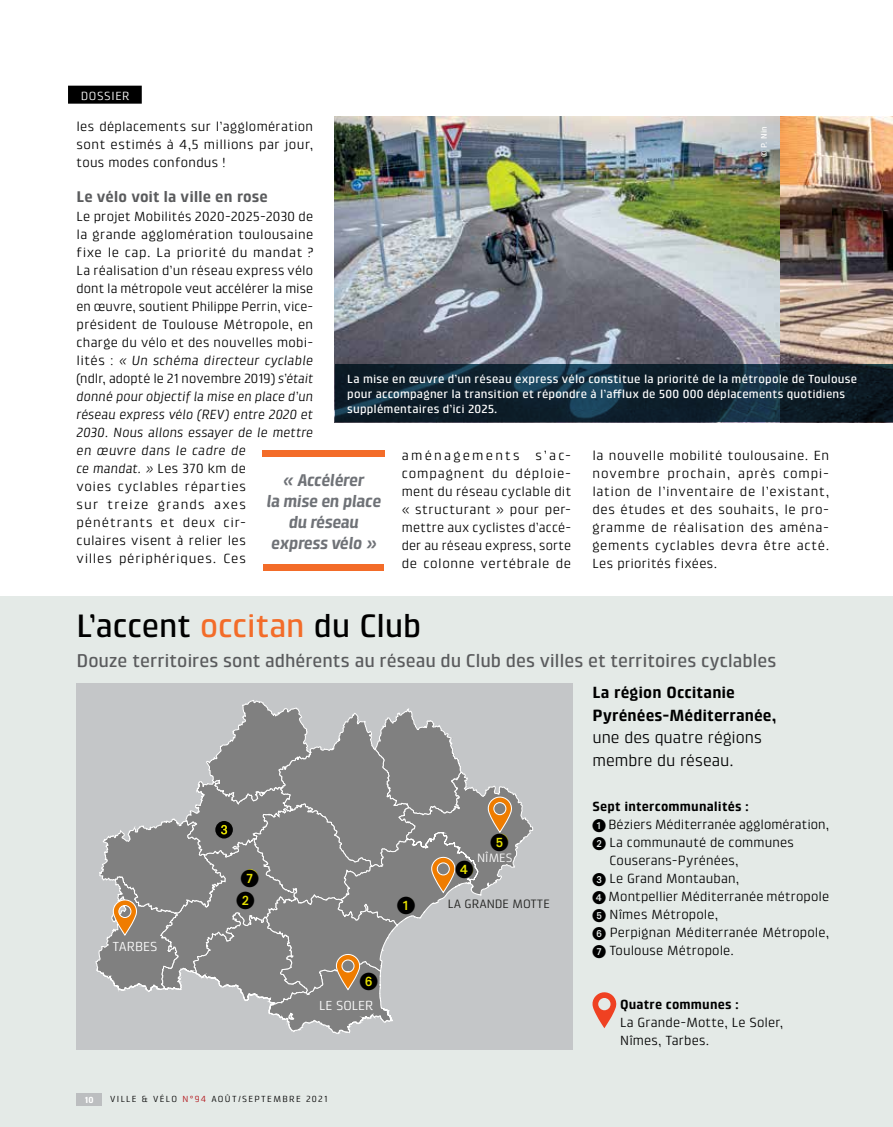
<style>
.page{position:relative;width:893px;height:1127px;background:#fff}
.page>*{position:absolute;margin:0;border:0;box-sizing:border-box;transform-origin:0 0}
.t1{font:500 33px "Klint LT Pro";letter-spacing:-.01em;color:#000}
.t2{font:500 18.75px "Klint LT Pro";letter-spacing:-.005em;color:#5a5b5d}
.t3{font:18px "European Pi One";color:#000}
.t4{font:italic 700 17.25px/21px "Klint LT Pro";letter-spacing:-.025em;color:#6f7277;text-align:center}
.t5{font:700 16.5px/22.5px "Klint LT Pro";color:#000}
.t6{font:16.5px/22.5px "Klint LT Pro";color:#000}
.t7{font:700 15.75px "Klint LT Pro";letter-spacing:-.005em;color:#5a5b5d}
.t8{font:13.5px/18px "Klint LT Pro";letter-spacing:.02em;color:#000;text-align:justify}
.t9{font:700 13.5px "Klint LT Pro";letter-spacing:.01em;color:#000}
.t10{font:13.35px "Klint LT Pro";color:#fff}
.t11{font:12.3px "Klint LT Pro";color:#1d1d1b}
.t12{font:12.3px "Klint LT Pro";color:#fff}
.t13{font:500 12px/15px "Klint LT Pro";letter-spacing:.015em;color:#fff}
.t14{font:12px "Klint LT Pro";letter-spacing:.05em;color:#fff}
.t15{font:9px "Klint LT Pro";letter-spacing:.15em;color:#000}
.t16{font:700 9px "Klint LT Pro";color:#fff}
.t17{font:500 8.25px "Klint LT Pro";color:#fff}
.s1{font-style:italic}
.s2{color:#f36c29}
.s3{color:#b10f15}
.s4{font-family:"European Pi One"}
</style>
<div class="page">
<div style="left:0;top:596px;width:893px;height:531px;background:#e4eae7"></div>
<svg style="left:592px;top:992px;width:24px;height:36px"></svg>
<div style="left:77px;top:683px;width:496px;height:367px;background:#c4c6c8"></div>
<div style="left:263px;top:451px;width:122px;height:6px;background:#f36c29"></div>
<div style="left:264px;top:564px;width:120px;height:6px;background:#f36c29"></div>
<img style="left:334px;top:117px;width:447px;height:305px">
<img style="left:781px;top:117px;width:112px;height:306px">
<svg style="left:334px;top:364px;width:559px;height:57px;background:#0f2432"></svg>
<svg style="left:95px;top:700px;width:439px;height:334px"></svg>
<div style="left:68px;top:86px;width:74px;height:18px;background:#000"></div>
<div style="left:77px;top:1092px;width:25px;height:13px;background:#bcbec0"></div>
<p class="t14" style="left:81px;top:89px;width:50px">DOSSIER</p>
<p class="t8" style="left:77px;top:117px;width:238px">les déplacements sur l’agglomération sont estimés à 4,5 millions par jour, tous modes confondus !</p>
<p class="t7" style="left:77px;top:187px;width:193px">Le vélo voit la ville en rose</p>
<p class="t8" style="left:77px;top:207px;width:238px;text-align:left">Le projet Mobilités 2020-2025-2030 de la grande agglomération toulousaine fixe le cap. La priorité du mandat ?<br>La réalisation d’un réseau express vélo dont la métropole veut accélérer la mise en œuvre, soutient Philippe Perrin, vice&shy;président de Toulouse Métropole, en charge du vélo et des nouvelles mobi&shy;lités : <span class="s1">« Un schéma directeur cyclable </span>(ndlr, adopté le 21 novembre 2019) <span class="s1">s’était donné pour objectif la mise en place d’un réseau express vélo (REV) entre 2020 et 2030. Nous allons essayer de le mettre en œuvre dans le cadre de<br>ce mandat. »</span> Les 370 km de<br>voies cyclables réparties<br>sur treize grands axes pénétrants et deux cir-<br>culaires visent à relier les<br>villes périphériques. Ces</p>
<p class="t17" style="left:759px;top:157px;width:32px;rotate:-90deg">© P. Nin</p>
<p class="t13" style="left:347px;top:371px;width:511px">La mise en œuvre d’un réseau express vélo constitue la priorité de la métropole de Toulouse pour accompagner la transition et répondre à l’afflux de 500 000 déplacements quotidiens supplémentaires d’ici 2025.</p>
<p class="t8" style="left:402px;top:446px;width:171px">aménagements s’ac&shy;compagnent du déploie&shy;ment du réseau cyclable dit « structurant » pour per&shy;mettre aux cyclistes d’accé&shy;der au réseau express, sorte de colonne vertébrale de</p>
<p class="t8" style="left:592px;top:446px;width:238px">la nouvelle mobilité toulousaine. En novembre prochain, après compi&shy;lation de l’inventaire de l’existant, des études et des souhaits, le pro&shy;gramme de réalisation des aména&shy;gements cyclables devra être acté.<br>Les priorités fixées.</p>
<p class="t4" style="left:266px;top:469px;width:116px">« Accélérer<br>la mise en place du réseau express vélo »</p>
<h1 class="t1" style="left:77px;top:607px;width:346px">L’accent <span class="s2">occitan</span> du Club</h1>
<h2 class="t2" style="left:77px;top:650px;width:701px">Douze territoires sont adhérents au réseau du Club des villes et territoires cyclables</h2>
<p class="t10" style="left:113px;top:939px;width:46px">TARBES</p>
<h3 class="t3" style="left:241px;top:868px;width:19px">7</h3>
<h3 class="t3" style="left:236px;top:890px;width:19px">2</h3>
<h3 class="t3" style="left:397px;top:895px;width:19px">1</h3>
<h3 class="t3" style="left:360px;top:971px;width:19px">6</h3>
<p class="t10" style="left:319px;top:997px;width:56px">LE SOLER</p>
<h3 class="t3" style="left:491px;top:832px;width:19px">5</h3>
<p class="t12" style="left:477px;top:851px;width:37px">NÎMES</p>
<h3 class="t3" style="left:455px;top:859px;width:19px">4</h3>
<p class="t11" style="left:448px;top:896px;width:103px">LA GRANDE MOTTE</p>
<p class="t16" style="left:85px;top:1094px;width:10px">10</p>
<p class="t15" style="left:110px;top:1094px;width:7px">ville</p>
<p class="t15" style="left:142px;top:1094px;width:18px">&amp; vélo</p>
<p class="t15" style="left:182px;top:1094px;width:147px"><span class="s3">N°94</span> AOÛT/SEP TEMBRE 2021</p>
<p class="t5" style="left:592px;top:681px;width:185px">La région Occitanie<br>Pyrénées-Méditerranée,</p>
<p class="t6" style="left:592px;top:726px;width:171px">une des quatre régions membre du réseau.</p>
<p class="t9" style="left:592px;top:798px;width:158px">Sept intercommunalités :</p>
<p class="t8" style="left:592px;top:815px;width:238px"><span class="s4">1</span> Béziers Méditerranée agglomération,</p>
<p class="t8" style="left:592px;top:833px;width:203px"><span class="s4">2</span> La communauté de communes</p>
<p class="t8" style="left:609px;top:851px;width:131px">Couserans-Pyrénées,</p>
<p class="t8" style="left:592px;top:869px;width:148px"><span class="s4">3</span> Le Grand Montauban,</p>
<p class="t8" style="left:592px;top:887px;width:238px"><span class="s4">4</span> Montpellier Méditerranée métropole</p>
<p class="t8" style="left:592px;top:905px;width:127px"><span class="s4">5</span> Nîmes Métropole,</p>
<p class="t8" style="left:592px;top:923px;width:238px"><span class="s4">6</span> Perpignan Méditerranée Métropole,</p>
<p class="t8" style="left:592px;top:941px;width:143px"><span class="s4">7</span> Toulouse Métropole.</p>
<p class="t9" style="left:620px;top:996px;width:121px">Quatre communes :</p>
<p class="t8" style="left:620px;top:1013px;width:165px">La Grande-Motte, Le Soler,<br>Nîmes, Tarbes.</p>
</div>
